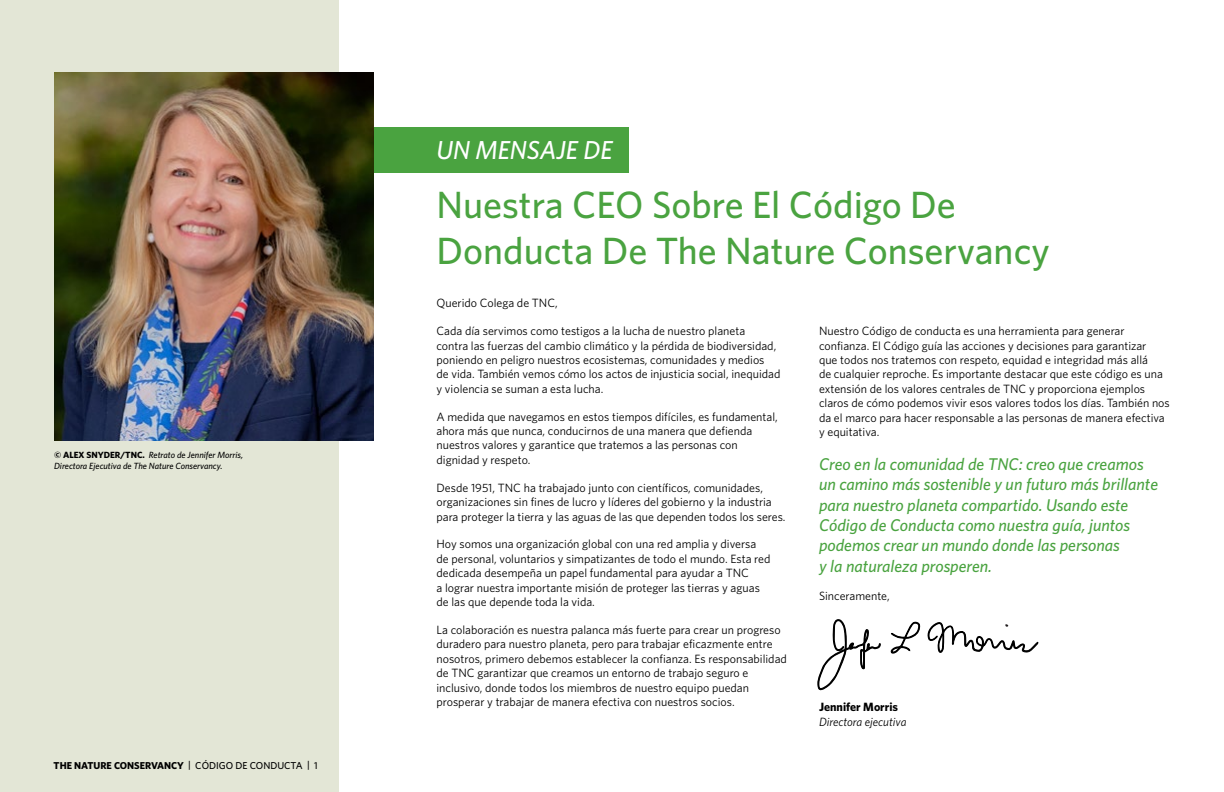
<style>
.page{position:relative;width:1224px;height:792px;background:#fff}
.page>*{position:absolute;margin:0;border:0;box-sizing:border-box;transform-origin:0 0}
.t1{font:500 38px/45.6px "Whitney";color:#4aa340}
.t2{font:italic 500 26px "Whitney";color:#fff}
.t3{font:italic 500 17px/20.4px "Whitney";color:#4aa340}
.t4{font:12px/14.4px "Whitney";color:#000}
.t5{font:italic 12px "Whitney";color:#000}
.t6{font:700 12px "Whitney";color:#000}
.t7{font:700 10px "Whitney";color:#000}
.t8{font:italic 500 9px/10.8px "Whitney";color:#000}
.s1{font-weight:700;font-style:normal}
.s2{font-weight:500}
</style>
<div class="page">
<div style="left:0;top:0;width:338px;height:792px;background:#e3e6d6"></div>
<div style="left:275px;top:127px;width:354px;height:46px;background:#4aa340"></div>
<img style="left:54px;top:72px;width:319px;height:369px">
<svg style="left:817px;top:619px;width:64px;height:72px"></svg>
<svg style="left:890px;top:621px;width:31px;height:33px"></svg>
<svg style="left:927px;top:622px;width:111px;height:31px"></svg>
<p class="t8" style="left:54px;top:450px;width:191px"><span class="s1">© ALEX SNYDER/TNC.</span> Retrato de Jennifer Morris,<br>Directora Ejecutiva de The Nature Conservancy.</p>
<p class="t7" style="left:54px;top:760px;width:266px">THE NATURE CONSERVANCY <span class="s2">| CÓDIGO DE CONDUCTA | 1</span></p>
<h2 class="t2" style="left:436px;top:135px;width:178px">UN MENSAJE DE</h2>
<h1 class="t1" style="left:436px;top:181px;width:615px">Nuestra CEO Sobre El Código De<br>Donducta De The Nature Conservancy</h1>
<p class="t4" style="left:436px;top:296px;width:123px">Querido Colega de TNC,</p>
<p class="t4" style="left:436px;top:324px;width:345px">Cada día servimos como testigos a la lucha de nuestro planeta<br>contra las fuerzas del cambio climático y la pérdida de biodiversidad, poniendo en peligro nuestros ecosistemas, comunidades y medios<br>de vida. También vemos cómo los actos de injusticia social, inequidad y violencia se suman a esta lucha.</p>
<p class="t4" style="left:436px;top:409px;width:343px">A medida que navegamos en estos tiempos difíciles, es fundamental, ahora más que nunca, conducirnos de una manera que defienda nuestros valores y garantice que tratemos a las personas con dignidad y respeto.</p>
<p class="t4" style="left:436px;top:480px;width:351px">Desde 1951, TNC ha trabajado junto con científicos, comunidades, organizaciones sin fines de lucro y líderes del gobierno y la industria para proteger la tierra y las aguas de las que dependen todos los seres.</p>
<p class="t4" style="left:436px;top:537px;width:335px">Hoy somos una organización global con una red amplia y diversa de personal, voluntarios y simpatizantes de todo el mundo. Esta red dedicada desempeña un papel fundamental para ayudar a TNC<br>a lograr nuestra importante misión de proteger las tierras y aguas de las que depende toda la vida.</p>
<p class="t4" style="left:436px;top:622px;width:352px">La colaboración es nuestra palanca más fuerte para crear un progreso duradero para nuestro planeta, pero para trabajar eficazmente entre nosotros, primero debemos establecer la confianza. Es responsabilidad de TNC garantizar que creamos un entorno de trabajo seguro e inclusivo, donde todos los miembros de nuestro equipo puedan prosperar y trabajar de manera efectiva con nuestros socios.</p>
<p class="t4" style="left:819px;top:324px;width:352px">Nuestro Código de conducta es una herramienta para generar confianza. El Código guía las acciones y decisiones para garantizar<br>que todos nos tratemos con respeto, equidad e integridad más allá<br>de cualquier reproche. Es importante destacar que este código es una extensión de los valores centrales de TNC y proporciona ejemplos claros de cómo podemos vivir esos valores todos los días. También nos da el marco para hacer responsable a las personas de manera efectiva y equitativa.</p>
<p class="t3" style="left:819px;top:453px;width:341px">Creo en la comunidad de TNC: creo que creamos un camino más sostenible y un futuro más brillante para nuestro planeta compartido. Usando este Código de Conducta como nuestra guía, juntos podemos crear un mundo donde las personas<br>y la naturaleza prosperen.</p>
<p class="t4" style="left:819px;top:588px;width:72px">Sinceramente,</p>
<p class="t6" style="left:819px;top:700px;width:81px">Jennifer Morris</p>
<p class="t5" style="left:819px;top:715px;width:89px">Directora ejecutiva</p>
</div>
